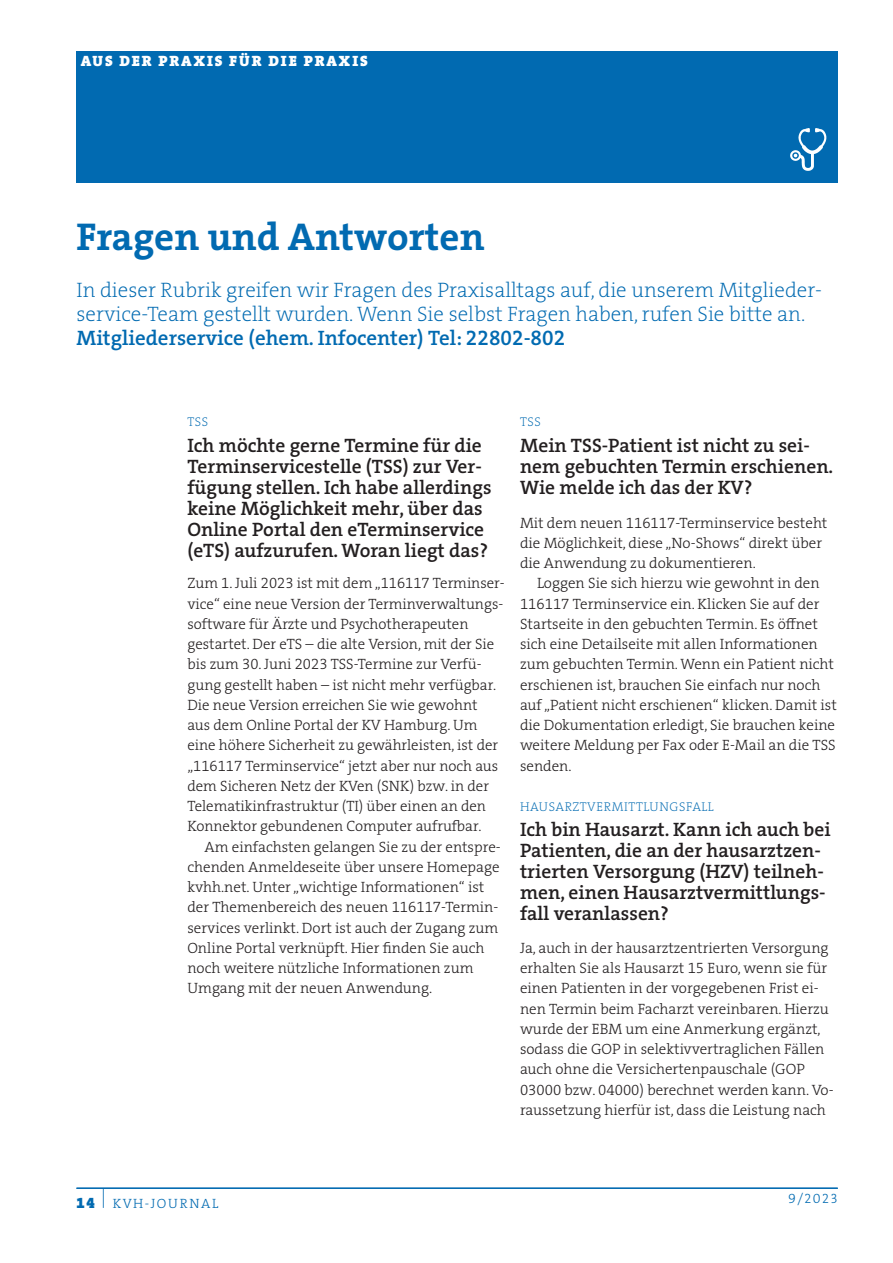
<style>
.page{position:relative;width:893px;height:1263px;background:#fff}
.page>*{position:absolute;margin:0;border:0;box-sizing:border-box;transform-origin:0 0}
.t1{font:39px "The Serif HP7 Bld";color:#016ab1}
.t2{font:21px/24px "The Serif HP2 Ex Lig";color:#016ab1}
.t3{font:21px "The Serif HP6 Se Bld";color:#016ab1}
.t4{font:19.5px/21px "The Serif HP6 Se Bld";color:#231f20}
.t5{font:15px/20.2px "The Serif HP3 Lig";color:#231f20}
.t6{font:15px "The Serif HP9 Blk";letter-spacing:.125em;color:#fff}
.t7{font:13.5px "The Serif HP3 Lig";letter-spacing:.125em;color:#016ab1}
.t8{font:12.75px "The Serif HP2 Ex Lig";letter-spacing:.045em;color:#016ab1}
.s1{font-family:"The Serif HP9 Blk";font-size:15px}
</style>
<div class="page">
<div style="left:77px;top:51px;width:761px;height:132px;background:#016ab1"></div>
<hr style="left:77px;top:1188px;width:761px;height:1px;background:#016ab1">
<img style="left:790px;top:128px;width:36px;height:43px">
<p class="t6" style="left:81px;top:51px;width:288px">AUS DER PRAXIS FÜR DIE PRAXIS</p>
<h1 class="t1" style="left:77px;top:211px;width:409px">Fragen und Antworten</h1>
<h2 class="t2" style="left:77px;top:279px;width:747px">In dieser Rubrik greifen wir Fragen des Praxisalltags auf, die unserem Mitglieder&shy;service-Team gestellt wurden. Wenn Sie selbst Fragen haben, rufen Sie bitte an.</h2>
<h2 class="t3" style="left:77px;top:325px;width:490px">Mitgliederservice (ehem. Infocenter) Tel: 22802-802</h2>
<p class="t8" style="left:187px;top:414px;width:22px">TSS</p>
<h3 class="t4" style="left:187px;top:434px;width:306px">Ich möchte gerne Termine für die Terminservicestelle (TSS) zur Ver&shy;fügung stellen. Ich habe allerdings keine Möglichkeit mehr, über das Online Portal den eTerminservice (eTS) aufzurufen. Woran liegt das?</h3>
<p class="t5" style="left:187px;top:573px;width:319px">Zum 1. Juli 2023 ist mit dem „116117 Terminser&shy;vice“ eine neue Version der Terminverwaltungs&shy;software für Ärzte und Psychotherapeuten gestartet. Der eTS – die alte Version, mit der Sie bis zum 30. Juni 2023 TSS-Termine zur Verfü&shy;gung gestellt haben – ist nicht mehr verfügbar.<br>Die neue Version erreichen Sie wie gewohnt<br>aus dem Online Portal der KV Hamburg. Um eine höhere Sicherheit zu gewährleisten, ist der „116117 Terminservice“ jetzt aber nur noch aus dem Sicheren Netz der KVen (SNK) bzw. in der Telematikinfrastruktur (TI) über einen an den Konnektor gebundenen Computer aufrufbar.</p>
<p class="t5" style="left:187px;top:836px;width:315px;text-indent:17px">Am einfachsten gelangen Sie zu der entspre&shy;chenden Anmeldeseite über unsere Homepage kvhh.net. Unter „wichtige Informationen“ ist der Themenbereich des neuen 116117-Termin&shy;services verlinkt. Dort ist auch der Zugang zum Online Portal verknüpft. Hier finden Sie auch noch weitere nützliche Informationen zum Umgang mit der neuen Anwendung.</p>
<p class="t8" style="left:520px;top:414px;width:22px">TSS</p>
<h3 class="t4" style="left:520px;top:434px;width:315px">Mein TSS-Patient ist nicht zu sei&shy;nem gebuchten Termin erschienen.<br>Wie melde ich das der KV?</h3>
<p class="t5" style="left:520px;top:512px;width:309px">Mit dem neuen 116117-Terminservice besteht die Möglichkeit, diese „No-Shows“ direkt über die Anwendung zu dokumentieren.</p>
<p class="t5" style="left:520px;top:573px;width:319px;text-indent:17px">Loggen Sie sich hierzu wie gewohnt in den 116117 Terminservice ein. Klicken Sie auf der Startseite in den gebuchten Termin. Es öffnet sich eine Detailseite mit allen Informationen zum gebuchten Termin. Wenn ein Patient nicht erschienen ist, brauchen Sie einfach nur noch auf „Patient nicht erschienen“ klicken. Damit ist die Dokumentation erledigt, Sie brauchen keine weitere Meldung per Fax oder E-Mail an die TSS senden.</p>
<p class="t8" style="left:520px;top:799px;width:195px">HAUSARZTVERMITTLUNGSFALL</p>
<h3 class="t4" style="left:520px;top:819px;width:312px">Ich bin Hausarzt. Kann ich auch bei<br>Patienten, die an der hausarztzen&shy;trierten Versorgung (HZV) teilneh&shy;men, einen Hausarztvermittlungs&shy;fall veranlassen?</h3>
<p class="t5" style="left:520px;top:938px;width:315px">Ja, auch in der hausarztzentrierten Versorgung erhalten Sie als Hausarzt 15 Euro, wenn sie für einen Patienten in der vorgegebenen Frist ei&shy;nen Termin beim Facharzt vereinbaren. Hierzu wurde der EBM um eine Anmerkung ergänzt, sodass die GOP in selektivvertraglichen Fällen auch ohne die Versichertenpauschale (GOP 03000 bzw. 04000) berechnet werden kann. Vo&shy;raussetzung hierfür ist, dass die Leistung nach</p>
<p class="t7" style="left:77px;top:1194px;width:143px"><span class="s1">14</span> <sup>|</sup> KVH-JOURNAL</p>
<p class="t7" style="left:788px;top:1190px;width:51px">9/2023</p>
</div>
